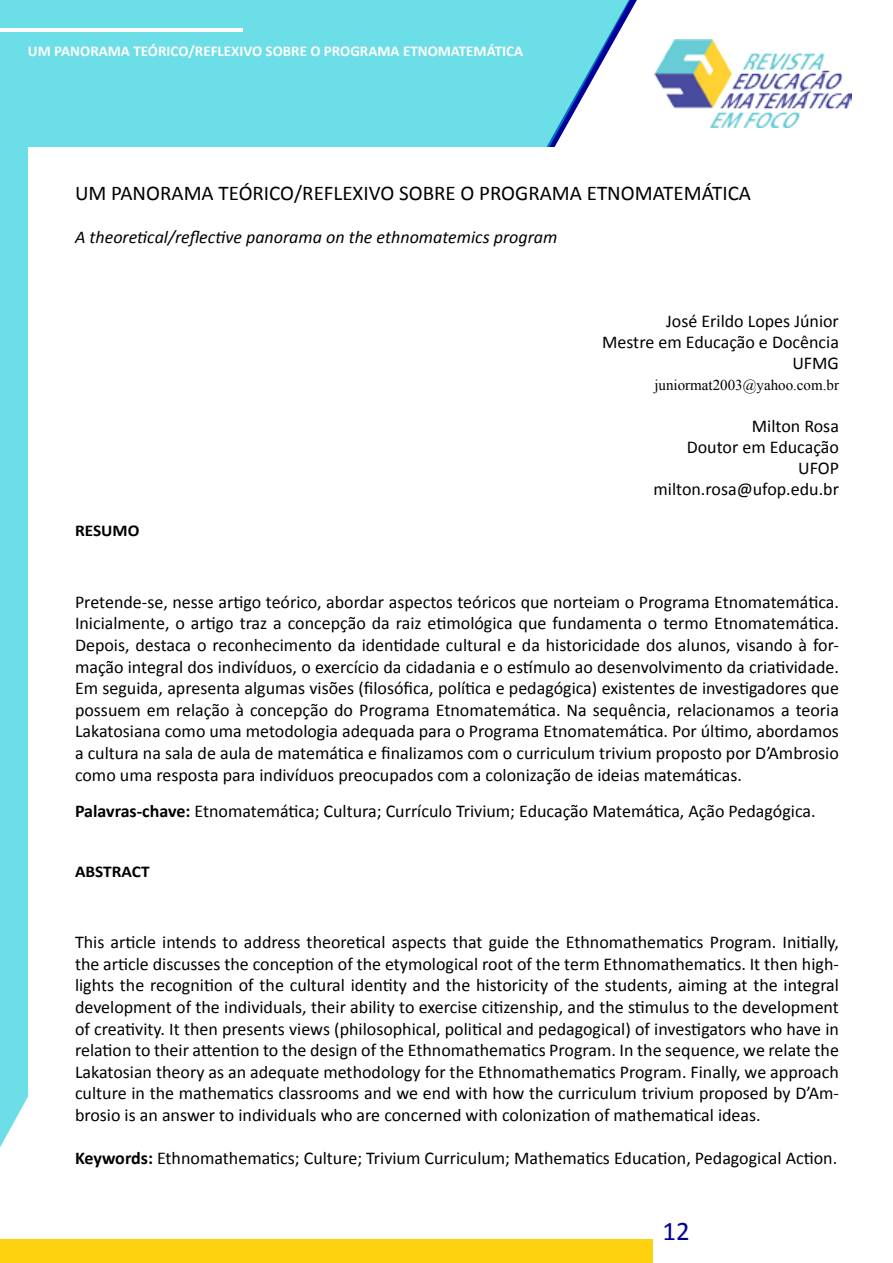
<style>
.page{position:relative;width:893px;height:1263px;background:#fff}
.page>*{position:absolute;margin:0;border:0;box-sizing:border-box;transform-origin:0 0}
.t1{font:27px "Calibri";color:#00009c}
.TITULO_MATEMÁTICA{font:21px "Calibri";color:#000}
.HTML_Preformatted{font:18px/21.6px "Calibri";color:#000;text-align:justify}
.AUTOR_MATEMÁTICA{font:18px "Calibri";color:#000}
.TÍTULO_ESTRANGEIRO{font:italic 18px "Calibri";color:#000}
.t2{font:700 16.5px "Calibri";color:#000;scale:1.05 1}
.t3{font:700 15px "Calibri";color:#fff}
.AUTOR_MATEMÁTICA-2{font:15px "Times New Roman";color:#000}
.s1{font-weight:700}
</style>
<div class="page">
<img style="left:654px;top:39px;width:197px;height:88px">
<div style="left:0;top:0;width:630px;height:1147px;background:#6cdee7"></div>
<hr style="left:0;top:28px;width:242px;height:3px;background:#fff">
<div style="left:0;top:1239px;width:653px;height:24px;background:#ffd20f"></div>
<div style="left:28px;top:148px;width:835px;height:1074px;background:#fff"></div>
<p class="t3" style="left:28px;top:42px;width:497px">UM PANORAMA TEÓRICO/REFLEXIVO SOBRE O PROGRAMA ETNOMATEMÁTICA</p>
<p class="TITULO_MATEMÁTICA" style="left:75px;top:180px;width:678px">UM PANORAMA TEÓRICO/REFLEXIVO SOBRE O PROGRAMA ETNOMATEMÁTICA</p>
<p class="TÍTULO_ESTRANGEIRO" style="left:75px;top:225px;width:484px">A theoretical/reflective panorama on the ethnomatemics program</p>
<p class="t2" style="left:75px;top:520px;width:63px">RESUMO</p>
<p class="AUTOR_MATEMÁTICA" style="left:666px;top:309px;width:174px">José Erildo Lopes Júnior</p>
<p class="AUTOR_MATEMÁTICA" style="left:602px;top:330px;width:238px">Mestre em Educação e Docência</p>
<p class="AUTOR_MATEMÁTICA" style="left:792px;top:351px;width:48px">UFMG</p>
<p class="AUTOR_MATEMÁTICA-2" style="left:654px;top:375px;width:186px">juniormat2003@yahoo.com.br</p>
<p class="AUTOR_MATEMÁTICA" style="left:752px;top:414px;width:89px">Milton Rosa</p>
<p class="AUTOR_MATEMÁTICA" style="left:687px;top:435px;width:154px">Doutor em Educação</p>
<p class="AUTOR_MATEMÁTICA" style="left:798px;top:456px;width:42px">UFOP</p>
<p class="AUTOR_MATEMÁTICA" style="left:653px;top:477px;width:187px">milton.rosa@ufop.edu.br</p>
<p class="HTML_Preformatted" style="left:75px;top:591px;width:765px">Pretende-se, nesse artigo teórico, abordar aspectos teóricos que norteiam o Programa Etnomatemática.<br>Inicialmente, o artigo traz a concepção da raiz etimológica que fundamenta o termo Etnomatemática.<br>Depois, destaca o reconhecimento da identidade cultural e da historicidade dos alunos, visando à for&shy;mação integral dos indivíduos, o exercício da cidadania e o estímulo ao desenvolvimento da criatividade.<br>Em seguida, apresenta algumas visões (filosófica, política e pedagógica) existentes de investigadores que possuem em relação à concepção do Programa Etnomatemática. Na sequência, relacionamos a teoria Lakatosiana como uma metodologia adequada para o Programa Etnomatemática. Por último, abordamos a cultura na sala de aula de matemática e finalizamos com o curriculum trivium proposto por D’Ambrosio como uma resposta para indivíduos preocupados com a colonização de ideias matemáticas.</p>
<p class="HTML_Preformatted" style="left:75px;top:800px;width:742px"><span class="s1">Palavras-chave:</span> Etnomatemática; Cultura; Currículo Trivium; Educação Matemática, Ação Pedagógica.</p>
<p class="t2" style="left:75px;top:861px;width:73px">ABSTRACT</p>
<p class="HTML_Preformatted" style="left:75px;top:931px;width:765px">This article intends to address theoretical aspects that guide the Ethnomathematics Program. Initially, the article discusses the conception of the etymological root of the term Ethnomathematics. It then high&shy;lights the recognition of the cultural identity and the historicity of the students, aiming at the integral development of the individuals, their ability to exercise citizenship, and the stimulus to the development of creativity. It then presents views (philosophical, political and pedagogical) of investigators who have in relation to their attention to the design of the Ethnomathematics Program. In the sequence, we relate the Lakatosian theory as an adequate methodology for the Ethnomathematics Program. Finally, we approach culture in the mathematics classrooms and we end with how the curriculum trivium proposed by D’Am&shy;brosio is an answer to individuals who are concerned with colonization of mathematical ideas.</p>
<p class="HTML_Preformatted" style="left:75px;top:1147px;width:764px"><span class="s1">Keywords:</span> Ethnomathematics; Culture; Trivium Curriculum; Mathematics Education, Pedagogical Action.</p>
<p class="t1" style="left:662px;top:1213px;width:29px">12</p>
</div>
